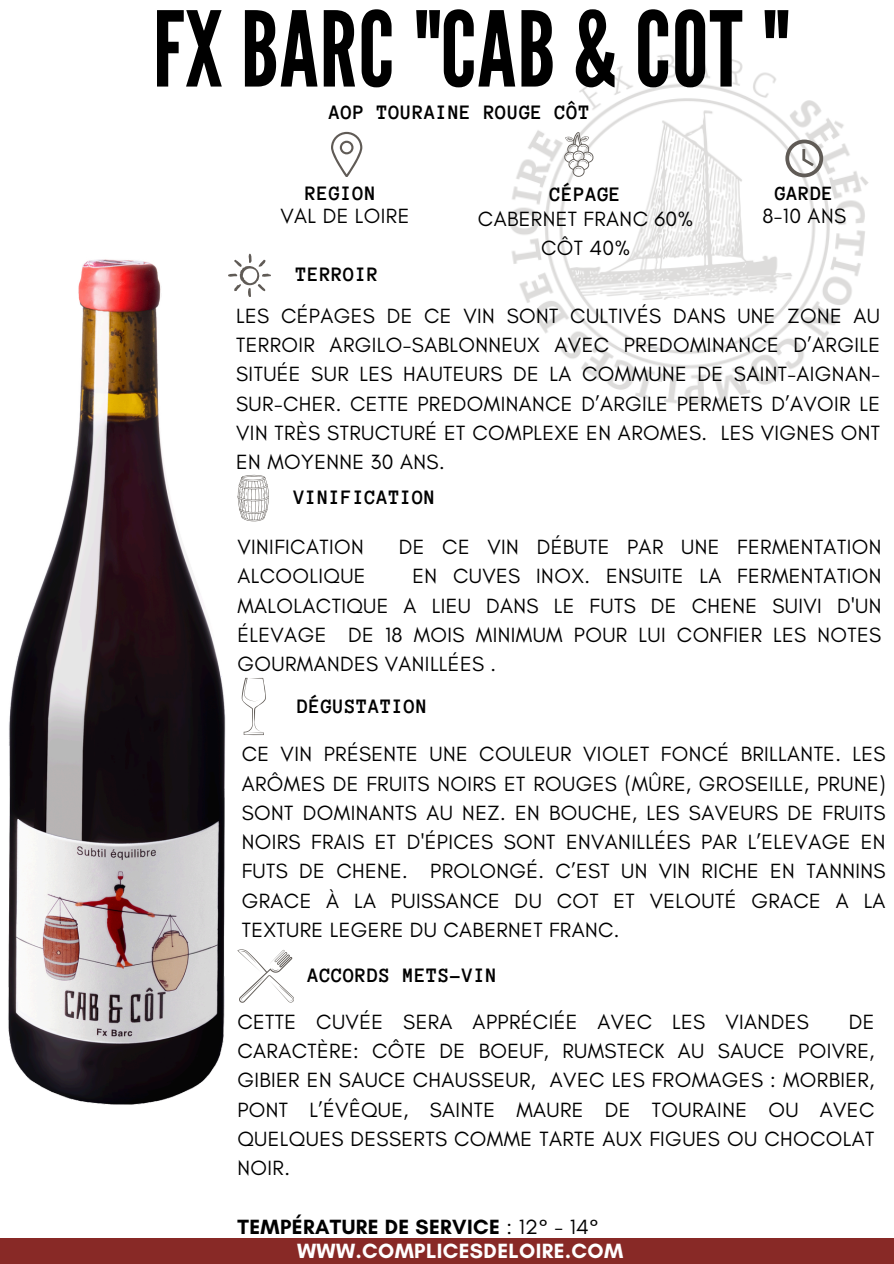
<style>
.page{position:relative;width:894px;height:1264px;background:#fff}
.page>*{position:absolute;margin:0;border:0;box-sizing:border-box;transform-origin:0 0}
.t1{font:103.95px "League Gothic";letter-spacing:.01em;color:#000}
.t2{font:21px/29.2px "Glacial Indifference";letter-spacing:.02em;color:#000;text-align:justify}
.t3{font:700 21px "Anonymous Pro";letter-spacing:.02em;color:#000}
.t4{font:700 21px "Glacial Indifference";letter-spacing:.02em;color:#000}
.t5{font:700 21px "Glacial Indifference";letter-spacing:.02em;color:#fff}
.t6{font:700 20.7px "Anonymous Pro";letter-spacing:.02em;color:#000}
.s1{font-weight:400}
</style>
<div class="page">
<img style="left:345px;top:54px;width:524px;height:350px">
<div style="left:0;top:1238px;width:893px;height:25px;background:#882926"></div>
<svg style="left:563px;top:132px;width:30px;height:45px"></svg>
<svg style="left:331px;top:132px;width:31px;height:45px"></svg>
<svg style="left:785px;top:140px;width:37px;height:37px"></svg>
<img style="left:8px;top:181px;width:439px;height:924px">
<p class="t1" style="left:153px;top:-11px;width:636px">FX BARC "CAB &amp; COT "</p>
<p class="t3" style="left:329px;top:102px;width:262px">AOP TOURAINE ROUGE CÔT</p>
<h2 class="t3" style="left:550px;top:183px;width:73px">CÉPAGE</h2>
<p class="t3" style="left:305px;top:182px;width:72px">REGION</p>
<h2 class="t6" style="left:775px;top:183px;width:60px">GARDE</h2>
<p class="t2" style="left:280px;top:201px;width:130px">VAL DE LOIRE</p>
<p class="t2" style="left:762px;top:201px;width:85px">8-10 ANS</p>
<p class="t2" style="left:478px;top:204px;width:217px">CABERNET FRANC 60%</p>
<h2 class="t2" style="left:541px;top:233px;width:91px">CÔT 40%</h2>
<p class="t3" style="left:296px;top:264px;width:84px">TERROIR</p>
<p class="t2" style="left:236px;top:301px;width:645px">LES CÉPAGES DE CE VIN SONT CULTIVÉS DANS UNE ZONE AU TERROIR ARGILO-SABLONNEUX AVEC PREDOMINANCE D’ARGILE SITUÉE SUR LES HAUTEURS DE LA COMMUNE DE SAINT-AIGNAN-SUR-CHER. CETTE PREDOMINANCE D’ARGILE PERMETS D’AVOIR LE VIN TRÈS STRUCTURÉ ET COMPLEXE EN AROMES. LES VIGNES ONT EN MOYENNE 30 ANS.</p>
<p class="t3" style="left:293px;top:486px;width:143px">VINIFICATION</p>
<p class="t2" style="left:237px;top:532px;width:128px">VINIFICATION</p>
<p class="t2" style="left:399px;top:532px;width:484px">DE CE VIN DÉBUTE PAR UNE FERMENTATION</p>
<p class="t2" style="left:237px;top:561px;width:130px">ALCOOLIQUE</p>
<p class="t2" style="left:237px;top:561px;width:645px;text-indent:175px">EN CUVES INOX. ENSUITE LA FERMENTATION MALOLACTIQUE A LIEU DANS LE FUTS DE CHENE SUIVI D'UN ÉLEVAGE DE 18 MOIS MINIMUM POUR LUI CONFIER LES NOTES GOURMANDES VANILLÉES .</p>
<h2 class="t3" style="left:297px;top:696px;width:132px">DÉGUSTATION</h2>
<p class="t2" style="left:242px;top:739px;width:645px">CE VIN PRÉSENTE UNE COULEUR VIOLET FONCÉ BRILLANTE. LES ARÔMES DE FRUITS NOIRS ET ROUGES (MÛRE, GROSEILLE, PRUNE)<br>SONT DOMINANTS AU NEZ. EN BOUCHE, LES SAVEURS DE FRUITS NOIRS FRAIS ET D'ÉPICES SONT ENVANILLÉES PAR L’ELEVAGE EN FUTS DE CHENE. PROLONGÉ. C’EST UN VIN RICHE EN TANNINS GRACE À LA PUISSANCE DU COT ET VELOUTÉ GRACE A LA TEXTURE LEGERE DU CABERNET FRANC.</p>
<p class="t3" style="left:308px;top:965px;width:191px">ACCORDS METS-VIN</p>
<p class="t2" style="left:237px;top:1006px;width:572px">CETTE CUVÉE SERA APPRÉCIÉE AVEC LES VIANDES</p>
<p class="t2" style="left:237px;top:1006px;width:638px;text-indent:611px">DE CARACTÈRE: CÔTE DE BOEUF, RUMSTECK AU SAUCE POIVRE, GIBIER EN SAUCE CHAUSSEUR, AVEC LES FROMAGES : MORBIER, PONT L’ÉVÊQUE, SAINTE MAURE DE TOURAINE OU AVEC QUELQUES DESSERTS COMME TARTE AUX FIGUES OU CHOCOLAT NOIR.</p>
<h1 class="t4" style="left:237px;top:1213px;width:363px">TEMPÉRATURE DE SERVICE <span class="s1">: 12° - 14°</span></h1>
<h2 class="t5" style="left:297px;top:1237px;width:327px">WWW.COMPLICESDELOIRE.COM</h2>
</div>
